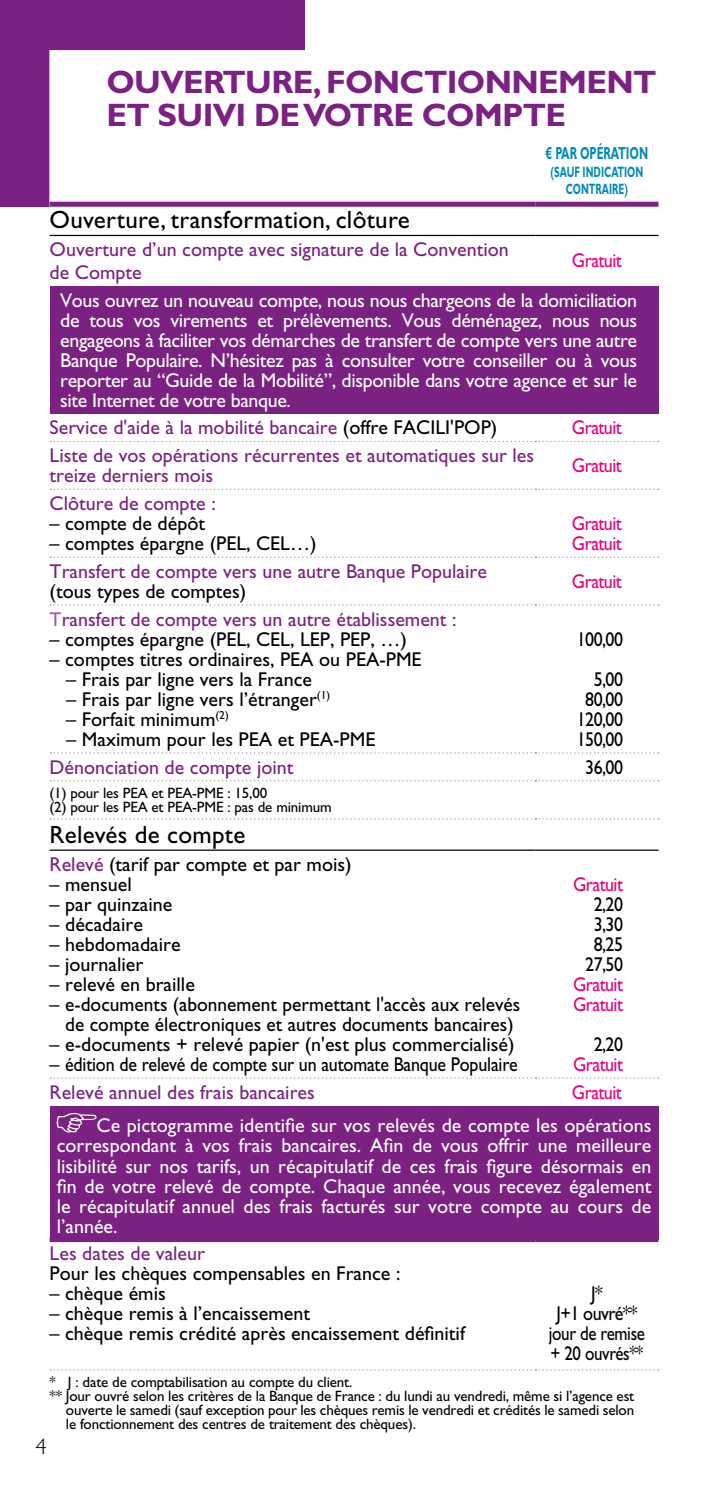
<style>
.page{position:relative;width:709px;height:1489px;background:#fff}
.page>*{position:absolute;margin:0;border:0;box-sizing:border-box;transform-origin:0 0}
.t1{font:700 32.5px/32.5px "Gill Sans Std";letter-spacing:-.02em;color:#7a2182}
.t2{font:25px "Gill Sans Std";letter-spacing:.01em;color:#000}
.t3{font:300 22.5px "Gill Sans Std";color:#000}
.t4{font:20px/20px "Gill Sans Std";color:#000;text-align:center}
.t5{font:20px/20px "Gill Sans Std";letter-spacing:-.01em;color:#fff;text-align:justify}
.t6{font:20px/22.5px "Gill Sans Std";color:#7a2182}
.t7{font:20px/20px "Gill Sans Std";letter-spacing:-.03em;color:#e6007d;scale:.9 1}
.t8{font:20px/20px "Gill Sans Std";color:#000;text-align:right;scale:.9 1}
.t9{font:20px/20px "Gill Sans Std";letter-spacing:-.02em;color:#000;text-align:center;scale:.9 1}
.t10{font:20px/20px "Gill Sans Std";letter-spacing:-.03em;color:#000;text-align:center;scale:.9 1}
.t11{font:700 17.5px "Gill Sans Std";color:#008ab7;scale:.62 1}
.t12{font:15px/13.8px "Gill Sans Std";letter-spacing:-.01em;color:#000}
.t13{font:700 15px/17.5px "Gill Sans Std";color:#008ab7;text-align:center;scale:.62 1}
.s1{color:#000}
.s2{color:#9d61a4}
.s3{color:#7a2182}
</style>
<div class="page">
<svg style="left:0;top:0;width:305px;height:207px"></svg>
<div style="left:50px;top:286px;width:608px;height:127px;background:#7a2182"></div>
<div style="left:50px;top:1105px;width:608px;height:134px;background:#7a2182"></div>
<hr style="left:50px;top:235px;width:485px;height:1px;background:#000">
<hr style="left:535px;top:235px;width:123px;height:1px;background:#000">
<hr style="left:50px;top:849px;width:485px;height:1px;background:#000">
<hr style="left:535px;top:849px;width:123px;height:1px;background:#000">
<svg style="left:50px;top:441px;width:609px;height:1px"></svg>
<svg style="left:50px;top:488px;width:609px;height:2px"></svg>
<svg style="left:50px;top:556px;width:609px;height:2px"></svg>
<svg style="left:50px;top:604px;width:609px;height:1px"></svg>
<svg style="left:50px;top:752px;width:609px;height:1px"></svg>
<svg style="left:50px;top:1369px;width:609px;height:1px"></svg>
<svg style="left:50px;top:1077px;width:609px;height:1px"></svg>
<svg style="left:50px;top:780px;width:609px;height:1px"></svg>
<svg style="left:50px;top:818px;width:609px;height:1px"></svg>
<div style="left:50px;top:202px;width:485px;height:5px;background:#7a2182"></div>
<div style="left:535px;top:202px;width:123px;height:5px;background:#7a2182"></div>
<div style="left:50px;top:1236px;width:485px;height:5px;background:#7a2182"></div>
<div style="left:535px;top:1236px;width:123px;height:5px;background:#7a2182"></div>
<svg style="left:57px;top:1113px;width:40px;height:19px"></svg>
<h1 class="t1" style="left:106px;top:66px;width:551px">OUVERTURE, FONCTIONNEMENT<br>ET SUIVI DE VOTRE COMPTE</h1>
<p class="t11" style="left:545px;top:143px;width:167px">€ PAR OPÉRATION</p>
<p class="t13" style="left:550px;top:163px;width:151px">(SAUF INDICATION<br>CONTRAIRE)</p>
<p class="t2" style="left:50px;top:205px;width:361px">Ouverture, transformation, clôture</p>
<p class="t6" style="left:50px;top:238px;width:461px">Ouverture d’un compte avec signature de la Convention de Compte</p>
<p class="t7" style="left:572px;top:251px;width:57px">Gratuit</p>
<p class="t5" style="left:60px;top:290px;width:578px">Vous ouvrez un nouveau compte, nous nous chargeons de la domiciliation de tous vos virements et prélèvements. Vous déménagez, nous nous engageons à faciliter vos démarches de transfert de compte vers une autre Banque Populaire. N’hésitez pas à consulter votre conseiller ou à vous reporter au “Guide de la Mobilité”, disponible dans votre agence et sur le site Internet de votre banque.</p>
<p class="t6" style="left:50px;top:416px;width:449px">Service d'aide à la mobilité bancaire <span class="s1">(offre FACILI'POP)</span></p>
<p class="t7" style="left:572px;top:418px;width:57px">Gratuit</p>
<p class="t6" style="left:50px;top:445px;width:486px;line-height:20px">Liste de vos opérations récurrentes et automatiques sur les treize derniers mois</p>
<p class="t7" style="left:572px;top:455px;width:57px">Gratuit</p>
<p class="t6" style="left:50px;top:492px;width:168px">Clôture de compte :</p>
<p class="t4" style="left:50px;top:513px;width:157px">– compte de dépôt</p>
<p class="t4" style="left:50px;top:533px;width:268px">– comptes épargne (PEL, CEL…)</p>
<p class="t7" style="left:572px;top:513px;width:57px">Gratuit<br>Gratuit</p>
<p class="t6" style="left:50px;top:560px;width:439px">Transfert de compte vers une autre Banque Populaire</p>
<p class="t4" style="left:50px;top:581px;width:198px">(tous types de comptes)</p>
<p class="t6" style="left:50px;top:608px;width:408px"><span class="s2">T</span>ransfert de compte vers un autre établissement :</p>
<p class="t4" style="left:50px;top:629px;width:359px">– comptes épargne (PEL, CEL, LEP, PEP, …)</p>
<p class="t4" style="left:50px;top:649px;width:373px">– comptes titres ordinaires, PEA ou PEA-PME</p>
<p class="t4" style="left:66px;top:669px;width:247px">– Frais par ligne vers la France</p>
<p class="t4" style="left:66px;top:689px;width:265px">– Frais par ligne vers l’étranger<sup>(1)</sup></p>
<p class="t4" style="left:66px;top:709px;width:164px">– Forfait minimum<sup>(2)</sup></p>
<p class="t4" style="left:66px;top:729px;width:310px">– Maximum pour les PEA et PEA-PME</p>
<p class="t7" style="left:572px;top:571px;width:57px">Gratuit</p>
<p class="t8" style="left:576px;top:619px;width:53px;line-height:40px">100,00<br>5,00</p>
<p class="t10" style="left:576px;top:689px;width:53px">80,00<br>120,00<br>150,00</p>
<p class="t6" style="left:50px;top:755px;width:245px">Dénonciation de compte joint</p>
<p class="t8" style="left:585px;top:757px;width:43px">36,00</p>
<p class="t12" style="left:50px;top:786px;width:283px">(1) pour les PEA et PEA-PME : 15,00<br>(2) pour les PEA et PEA-PME : pas de minimum</p>
<p class="t2" style="left:50px;top:820px;width:197px">Relevés de compte</p>
<p class="t4" style="left:50px;top:854px;width:303px"><span class="s3">Relevé</span> (tarif par compte et par mois)</p>
<p class="t4" style="left:50px;top:874px;width:84px">– mensuel</p>
<p class="t4" style="left:50px;top:894px;width:124px">– par quinzaine</p>
<p class="t4" style="left:50px;top:914px;width:95px">– décadaire</p>
<p class="t4" style="left:50px;top:934px;width:132px">– hebdomadaire</p>
<p class="t4" style="left:50px;top:954px;width:95px">– journalier</p>
<p class="t4" style="left:50px;top:974px;width:147px">– relevé en braille</p>
<p class="t4" style="left:50px;top:994px;width:472px">– e-documents (abonnement permettant l'accès aux relevés de compte électroniques et autres documents bancaires)</p>
<p class="t4" style="left:50px;top:1034px;width:466px">– e-documents + relevé papier (n'est plus commercialisé)</p>
<p class="t4" style="left:50px;top:1054px;width:470px">– édition de relevé de compte sur un automate Banque Populaire</p>
<p class="t7" style="left:573px;top:874px;width:57px">Gratuit</p>
<p class="t8" style="left:585px;top:894px;width:43px;text-align:center">2,20<br>3,30<br>8,25<br>27,50</p>
<p class="t7" style="left:573px;top:974px;width:57px">Gratuit<br>Gratuit</p>
<p class="t8" style="left:593px;top:1034px;width:34px">2,20</p>
<p class="t7" style="left:573px;top:1054px;width:57px">Gratuit</p>
<p class="t6" style="left:50px;top:1080px;width:267px">Relevé annuel des frais bancaires</p>
<p class="t7" style="left:572px;top:1082px;width:57px">Gratuit</p>
<p class="t5" style="left:57px;top:1115px;width:596px;text-indent:40px">Ce pictogramme identifie sur vos relevés de compte les opérations correspondant à vos frais bancaires. Afin de vous offrir une meilleure lisibilité sur nos tarifs, un récapitulatif de ces frais figure désormais en fin de votre relevé de compte. Chaque année, vous recevez également le récapitulatif annuel des frais facturés sur votre compte au cours de l’année.</p>
<p class="t6" style="left:50px;top:1242px;width:157px">Les dates de valeur</p>
<p class="t4" style="left:50px;top:1263px;width:352px">Pour les chèques compensables en France :</p>
<p class="t4" style="left:50px;top:1283px;width:118px">– chèque émis</p>
<p class="t4" style="left:50px;top:1303px;width:262px">– chèque remis à l’encaissement</p>
<p class="t4" style="left:50px;top:1323px;width:417px">– chèque remis crédité après encaissement définitif</p>
<p class="t9" style="left:548px;top:1283px;width:108px">J*<br>J+1 ouvré** jour de remise + 20 ouvrés**</p>
<p class="t12" style="left:50px;top:1375px;width:304px">* J : date de comptabilisation au compte du client.</p>
<p class="t12" style="left:50px;top:1388px;width:586px">** Jour ouvré selon les critères de la Banque de France : du lundi au vendredi, même si l’agence est</p>
<p class="t12" style="left:66px;top:1402px;width:570px">ouverte le samedi (sauf exception pour les chèques remis le vendredi et crédités le samedi selon</p>
<p class="t12" style="left:66px;top:1416px;width:351px">le fonctionnement des centres de traitement des chèques).</p>
<p class="t3" style="left:35px;top:1433px;width:13px">4</p>
</div>
